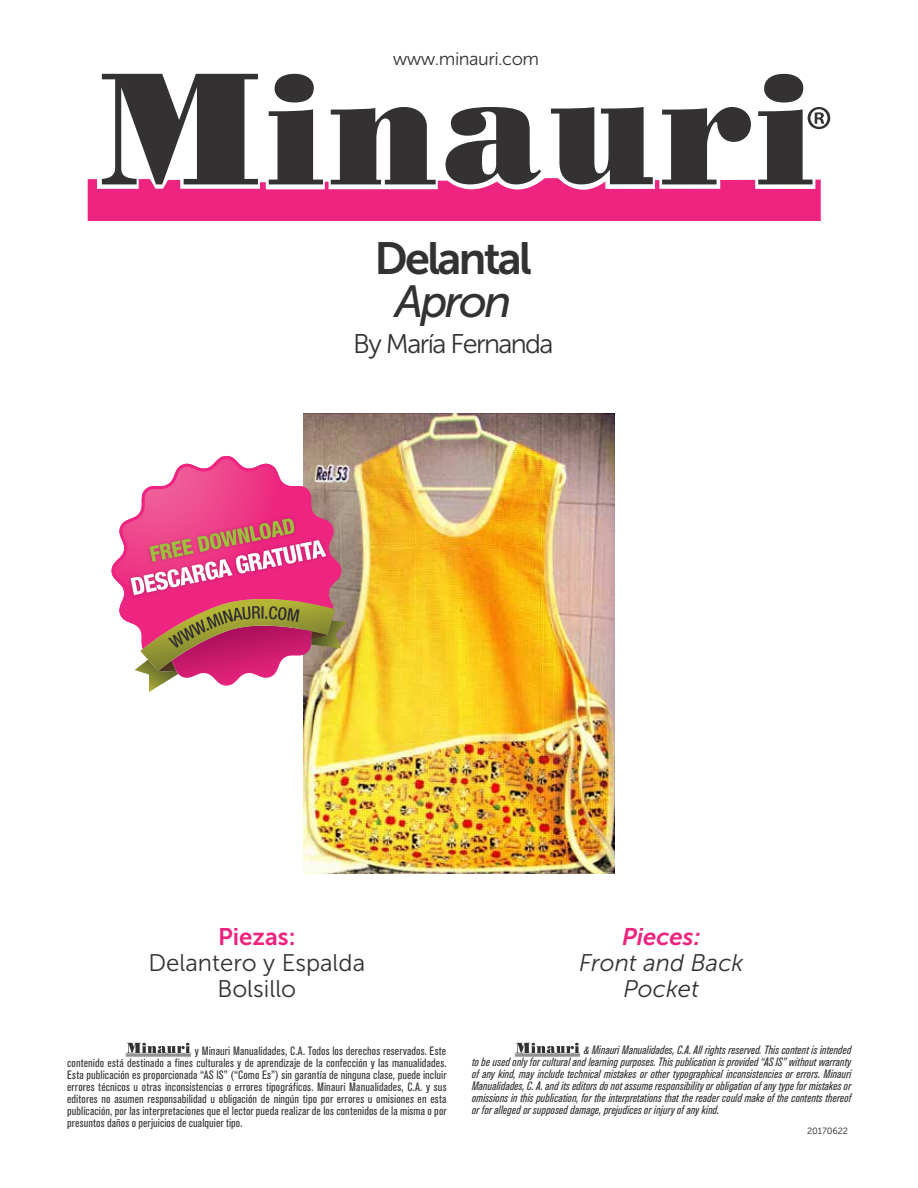
<style>
.page{position:relative;width:918px;height:1188px;background:#fff}
.page>*{position:absolute;margin:0;border:0;box-sizing:border-box;transform-origin:0 0}
.t1{font:45px "Museo Sans 700";letter-spacing:-.06em;color:#333132}
.t2{font:italic 45px "Museo Sans 500";letter-spacing:-.06em;color:#333132}
.t3{font:27px "Museo Sans 300";letter-spacing:-.06em;color:#333132}
.t4{font:24px/25.8px "Museo Sans 300";color:#333132;text-align:center}
.t5{font:italic 24px/25.8px "Museo Sans 300";color:#333132;text-align:center}
.t6{font:24px "Museo Sans 700";color:#ed2480}
.t7{font:italic 24px "Museo Sans 700";color:#ed2480}
.t8{font:18px "Museo Sans 300";color:#333132}
.t9{font:condensed 12px/12px "Akzidenz Grotesk BQ";letter-spacing:.03em;color:#333132;text-align:justify}
.t10{font:italic condensed 12px/12px "Akzidenz Grotesk BQ";letter-spacing:.015em;color:#333132;text-align:justify}
.t11{font:9px "Museo Sans 300";color:#231f20}
</style>
<div class="page">
<svg style="left:88px;top:74px;width:742px;height:147px"></svg>
<svg style="left:126px;top:1043px;width:65px;height:14px"></svg>
<svg style="left:515px;top:1043px;width:65px;height:14px"></svg>
<img style="left:304px;top:414px;width:310px;height:459px">
<svg style="left:134px;top:518px;width:213px;height:174px"></svg>
<svg style="left:111px;top:454px;width:232px;height:198px"></svg>
<h3 class="t8" style="left:393px;top:49px;width:148px">www.minauri.com</h3>
<h1 class="t1" style="left:375px;top:233px;width:159px">Delantal</h1>
<h1 class="t2" style="left:395px;top:277px;width:118px">Apron</h1>
<h2 class="t3" style="left:353px;top:329px;width:202px">By María Fernanda</h2>
<h3 class="t6" style="left:218px;top:923px;width:79px">Piezas:</h3>
<h3 class="t4" style="left:148px;top:950px;width:218px">Delantero y Espalda<br>Bolsillo</h3>
<h3 class="t7" style="left:622px;top:923px;width:80px">Pieces:</h3>
<h3 class="t5" style="left:579px;top:950px;width:166px">Front and Back<br>Pocket</h3>
<p class="t9" style="left:67px;top:1045px;width:381px;text-indent:128px">y Minauri Manualidades, C.A. Todos los derechos reservados. Este contenido está destinado a fines culturales y de aprendizaje de la confección y las manualidades.<br>Esta publicación es proporcionada “AS IS” (“Como Es”) sin garantía de ninguna clase, puede incluir errores técnicos u otras inconsistencias o errores tipográficos. Minauri Manualidades, C.A. y sus editores no asumen responsabilidad u obligación de ningún tipo por errores u omisiones en esta publicación, por las interpretaciones que el lector pueda realizar de los contenidos de la misma o por presuntos daños o perjuicios de cualquier tipo.</p>
<p class="t10" style="left:472px;top:1044px;width:381px;text-indent:112px">&amp; Minauri Manualidades, C.A. All rights reserved. This content is intended to be used only for cultural and learning purposes. This publication is provided “AS IS” without warranty of any kind, may include technical mistakes or other typographical inconsistencies or errors. Minauri Manualidades, C. A. and its editors do not assume responsibility or obligation of any type for mistakes or omissions in this publication, for the interpretations that the reader could make of the contents thereof or for alleged or supposed damage, prejudices or injury of any kind.</p>
<p class="t11" style="left:807px;top:1126px;width:42px">20170622</p>
</div>
